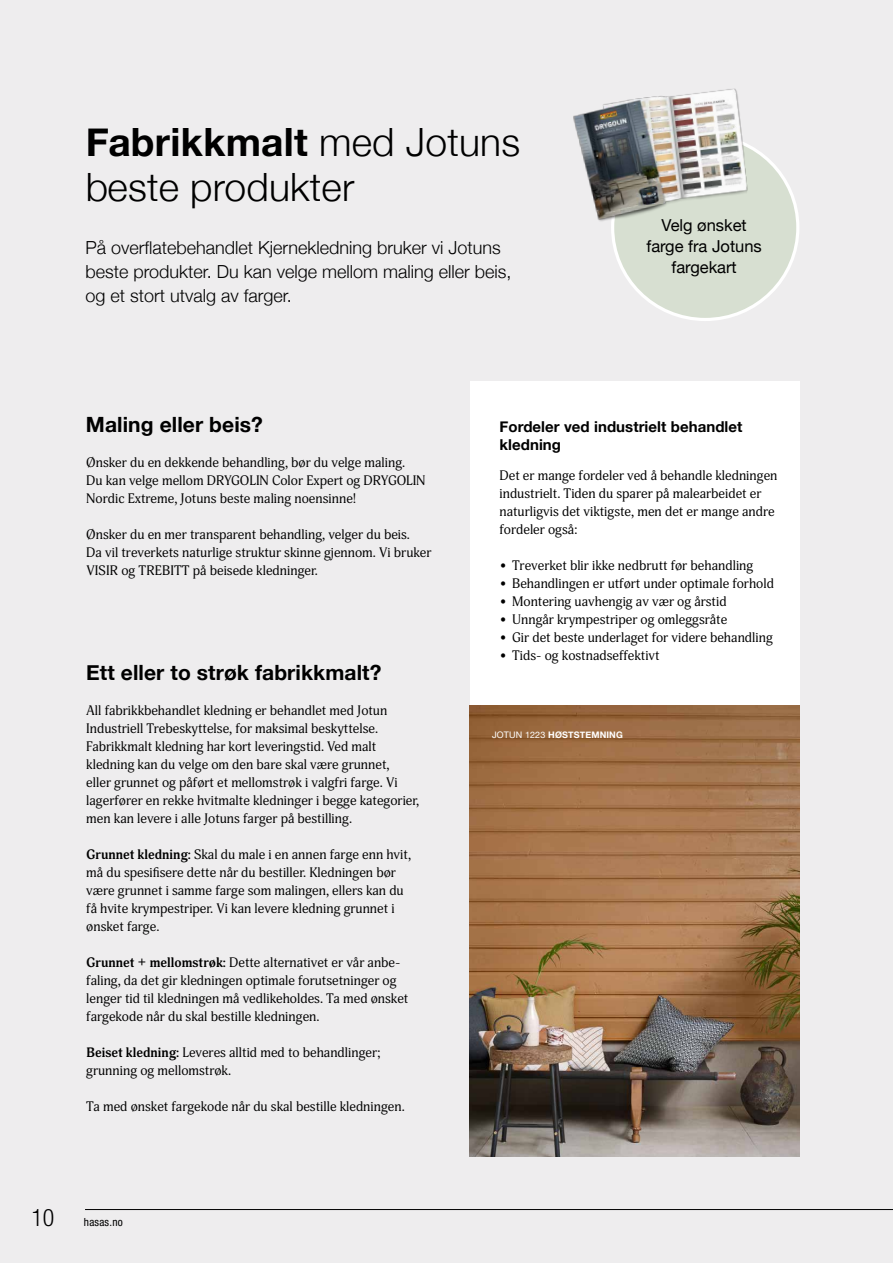
<style>
.page{position:relative;width:893px;height:1263px;background:#eeedee}
.page>*{position:absolute;margin:0;border:0;box-sizing:border-box;transform-origin:0 0}
.t1{font:300 39px/45px "Helvetica Neue";letter-spacing:.005em;color:#000}
.t2{font:700 21px "Helvetica Neue";letter-spacing:.005em;color:#000}
.t3{font:300 18px/24px "Helvetica Neue";color:#000}
.t4{font:16.5px/21px "Helvetica Neue";color:#000;text-align:center}
.t5{font:700 15px/18px "Helvetica Neue";letter-spacing:.005em;color:#000}
.t6{font:13.5px/18px "Adonis";color:#000}
.t7{font:condensed 11.25px "Helvetica Neue LT Pro";letter-spacing:.02em;color:#000}
.t8{font:700 9px "Helvetica Neue";letter-spacing:.015em;color:#fff}
.s1{font-weight:700}
.s2{font-weight:300;font-size:24px}
.s3{font-weight:400}
</style>
<div class="page">
<div style="left:470px;top:381px;width:329px;height:338px;background:#fff"></div>
<div style="left:613px;top:136px;width:185px;height:183px;background:#d7dfd1;border-radius:50%"></div>
<img style="left:470px;top:706px;width:329px;height:450px">
<hr style="left:85px;top:1209px;width:808px;height:1px;background:#000">
<img style="left:573px;top:88px;width:197px;height:147px">
<h1 class="t1" style="left:85px;top:117px;width:437px"><span class="s1">Fabrikkmalt</span> med Jotuns beste produkter</h1>
<h3 class="t3" style="left:85px;top:235px;width:428px">På overflatebehandlet Kjernekledning bruker vi Jotuns beste produkter. Du kan velge mellom maling eller beis, og et stort utvalg av farger.</h3>
<p class="t4" style="left:646px;top:216px;width:117px">Velg ønsket farge fra Jotuns fargekart</p>
<h2 class="t2" style="left:86px;top:408px;width:179px">Maling eller beis?</h2>
<p class="t6" style="left:86px;top:454px;width:341px">Ønsker du en dekkende behandling, bør du velge maling.<br>Du kan velge mellom DRYGOLIN Color Expert og DRYGOLIN<br>Nordic Extreme, Jotuns beste maling noensinne!</p>
<p class="t6" style="left:86px;top:526px;width:347px">Ønsker du en mer transparent behandling, velger du beis.<br>Da vil treverkets naturlige struktur skinne gjennom. Vi bruker<br>VISIR og TREBITT på beisede kledninger.</p>
<h2 class="t2" style="left:86px;top:656px;width:297px">Ett eller to strøk fabrikkmalt?</h2>
<p class="t6" style="left:86px;top:702px;width:335px">All fabrikkbehandlet kledning er behandlet med Jotun Industriell Trebeskyttelse, for maksimal beskyttelse.<br>Fabrikkmalt kledning har kort leveringstid. Ved malt kledning kan du velge om den bare skal være grunnet,<br>eller grunnet og påført et mellomstrøk i valgfri farge. Vi lagerfører en rekke hvitmalte kledninger i begge kategorier, men kan levere i alle Jotuns farger på bestilling.</p>
<p class="t6" style="left:86px;top:846px;width:326px"><span class="s1">Grunnet kledning:</span> Skal du male i en annen farge enn hvit, må du spesifisere dette når du bestiller. Kledningen bør være grunnet i samme farge som malingen, ellers kan du få hvite krympestriper. Vi kan levere kledning grunnet i ønsket farge.</p>
<p class="t6" style="left:86px;top:954px;width:324px"><span class="s1">Grunnet + mellomstrøk:</span> Dette alternativet er vår anbe&shy;faling, da det gir kledningen optimale forutsetninger og lenger tid til kledningen må vedlikeholdes. Ta med ønsket fargekode når du skal bestille kledningen.</p>
<p class="t6" style="left:86px;top:1044px;width:296px"><span class="s1">Beiset kledning:</span> Leveres alltid med to behandlinger; grunning og mellomstrøk.</p>
<p class="t6" style="left:86px;top:1098px;width:320px">Ta med ønsket fargekode når du skal bestille kledningen.</p>
<p class="t7" style="left:31px;top:1215px;width:93px"><span class="s2">10</span> hasas.no</p>
<p class="t5" style="left:499px;top:418px;width:245px">Fordeler ved industrielt behandlet kledning</p>
<p class="t6" style="left:499px;top:466px;width:280px">Det er mange fordeler ved å behandle kledningen industrielt. Tiden du sparer på malearbeidet er naturligvis det viktigste, men det er mange andre fordeler også:</p>
<p class="t6" style="left:499px;top:556px;width:255px">• Treverket blir ikke nedbrutt før behandling</p>
<p class="t6" style="left:499px;top:574px;width:276px">• Behandlingen er utført under optimale forhold</p>
<p class="t6" style="left:499px;top:592px;width:229px">• Montering uavhengig av vær og årstid</p>
<p class="t6" style="left:499px;top:610px;width:229px">• Unngår krympestriper og omleggsråte</p>
<p class="t6" style="left:499px;top:628px;width:275px">• Gir det beste underlaget for videre behandling</p>
<p class="t6" style="left:499px;top:646px;width:162px">• Tids- og kostnadseffektivt</p>
<p class="t8" style="left:492px;top:728px;width:132px"><span class="s3">JOTUN 1223</span> HØSTSTEMNING</p>
</div>
